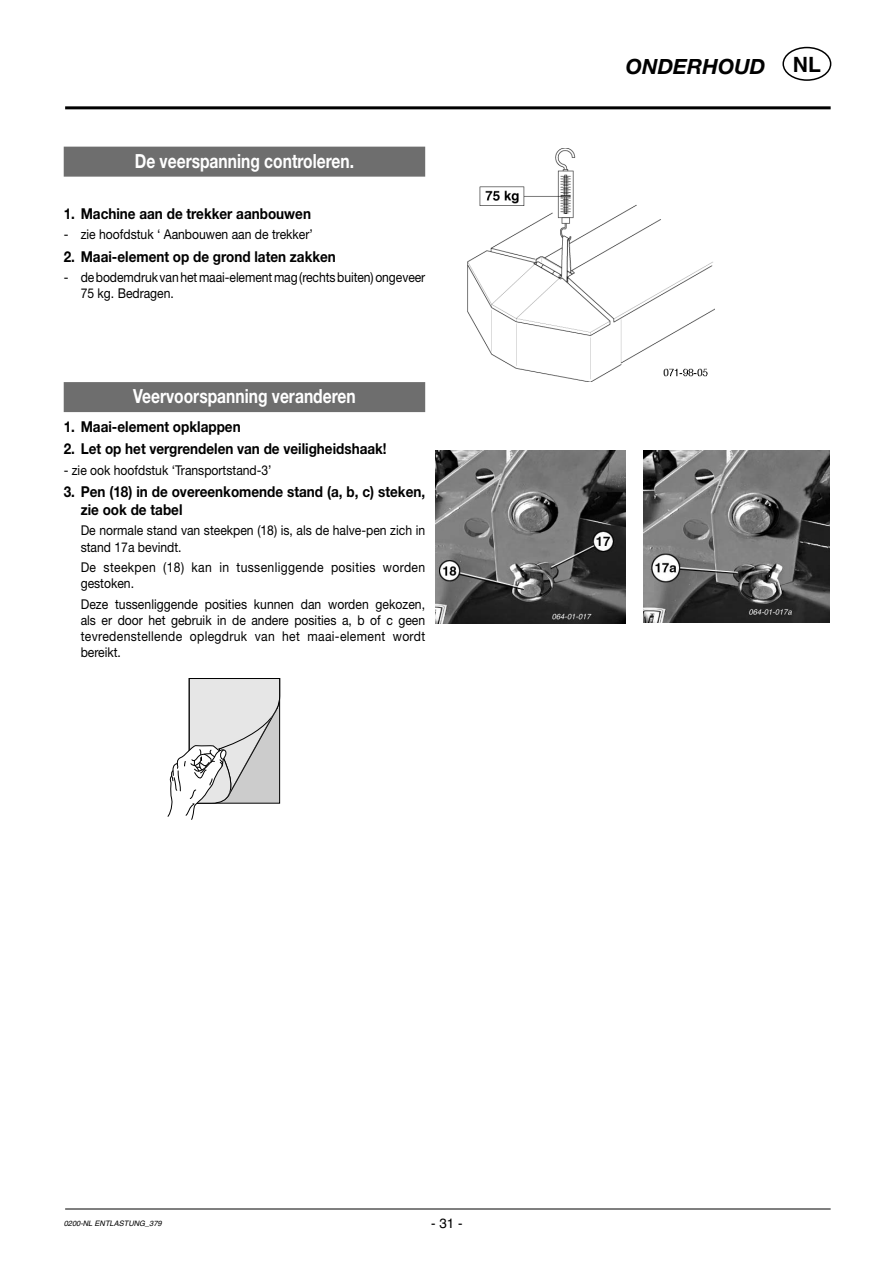
<style>
.page{position:relative;width:893px;height:1263px;background:#fff}
.page>*{position:absolute;margin:0;border:0;box-sizing:border-box;transform-origin:0 0}
.t1{font:italic 700 21px "Helvetica Neue";color:#000}
.t2{font:700 21px "Helvetica";color:#000}
.t3{font:700 19.5px "Helvetica Neue";color:#fff;scale:.8 1}
.t4{font:700 15px/18px "Helvetica Neue";color:#000;scale:.9 1}
.t5{font:13.5px/16.2px "Helvetica Neue";color:#000;scale:.9 1}
.t6{font:13.5px/16.2px "Helvetica Neue";letter-spacing:.03em;color:#000;scale:.9 1}
.t7{font:13.5px "Helvetica";color:#000}
.t8{font:7.5px "Helvetica Oblique 2";color:#000}
</style>
<div class="page">
<hr style="left:65px;top:106px;width:766px;height:3px;background:#000">
<div style="left:782px;top:47px;width:49px;height:34px;border:2px solid #000;border-radius:50%"></div>
<hr style="left:65px;top:1209px;width:766px;height:1px;background:#000">
<div style="left:64px;top:147px;width:361px;height:30px;background:#6e6e6e"></div>
<div style="left:64px;top:382px;width:361px;height:30px;background:#6e6e6e"></div>
<img style="left:468px;top:149px;width:246px;height:233px">
<img style="left:435px;top:450px;width:190px;height:174px">
<img style="left:643px;top:450px;width:186px;height:172px">
<svg style="left:167px;top:678px;width:113px;height:142px"></svg>
<h2 class="t3" style="left:135px;top:154px;width:276px">De veerspanning controleren.</h2>
<p class="t4" style="left:64px;top:206px;width:276px">1. Machine aan de trekker aanbouwen</p>
<p class="t5" style="left:64px;top:228px;width:278px">- zie hoofdstuk ‘ Aanbouwen aan de trekker’</p>
<p class="t4" style="left:64px;top:249px;width:304px">2. Maai-element op de grond laten zakken</p>
<p class="t5" style="left:81px;top:270px;width:384px;text-indent:-17px">- de bodemdruk van het maai-element mag (rechts buiten) ongeveer<br>75 kg. Bedragen.</p>
<h2 class="t3" style="left:133px;top:389px;width:280px">Veervoorspanning veranderen</h2>
<p class="t4" style="left:64px;top:419px;width:198px">1. Maai-element opklappen</p>
<p class="t4" style="left:64px;top:441px;width:360px">2. Let op het vergrendelen van de veiligheidshaak!</p>
<p class="t5" style="left:64px;top:463px;width:233px">- zie ook hoofdstuk ‘Transportstand-3’</p>
<p class="t4" style="left:81px;top:484px;width:384px;text-indent:-17px">3. Pen (18) in de overeenkomende stand (a, b, c) steken, zie ook de tabel</p>
<p class="t5" style="left:81px;top:524px;width:384px">De normale stand van steekpen (18) is, als de halve-pen zich in stand 17a bevindt.</p>
<p class="t6" style="left:81px;top:561px;width:384px">De steekpen (18) kan in tussenliggende posities worden gestoken.</p>
<p class="t5" style="left:81px;top:597px;width:384px;text-align:justify">Deze tussenliggende posities kunnen dan worden gekozen, als er door het gebruik in de andere posities a, b of c geen tevredenstellende oplegdruk van het maai-element wordt bereikt.</p>
<h1 class="t1" style="left:626px;top:59px;width:141px">ONDERHOUD</h1>
<h1 class="t2" style="left:793px;top:56px;width:29px">NL</h1>
<p class="t8" style="left:64px;top:1221px;width:99px">0200-NL ENTLASTUNG_379</p>
<p class="t7" style="left:431px;top:1218px;width:33px">- 31 -</p>
</div>
